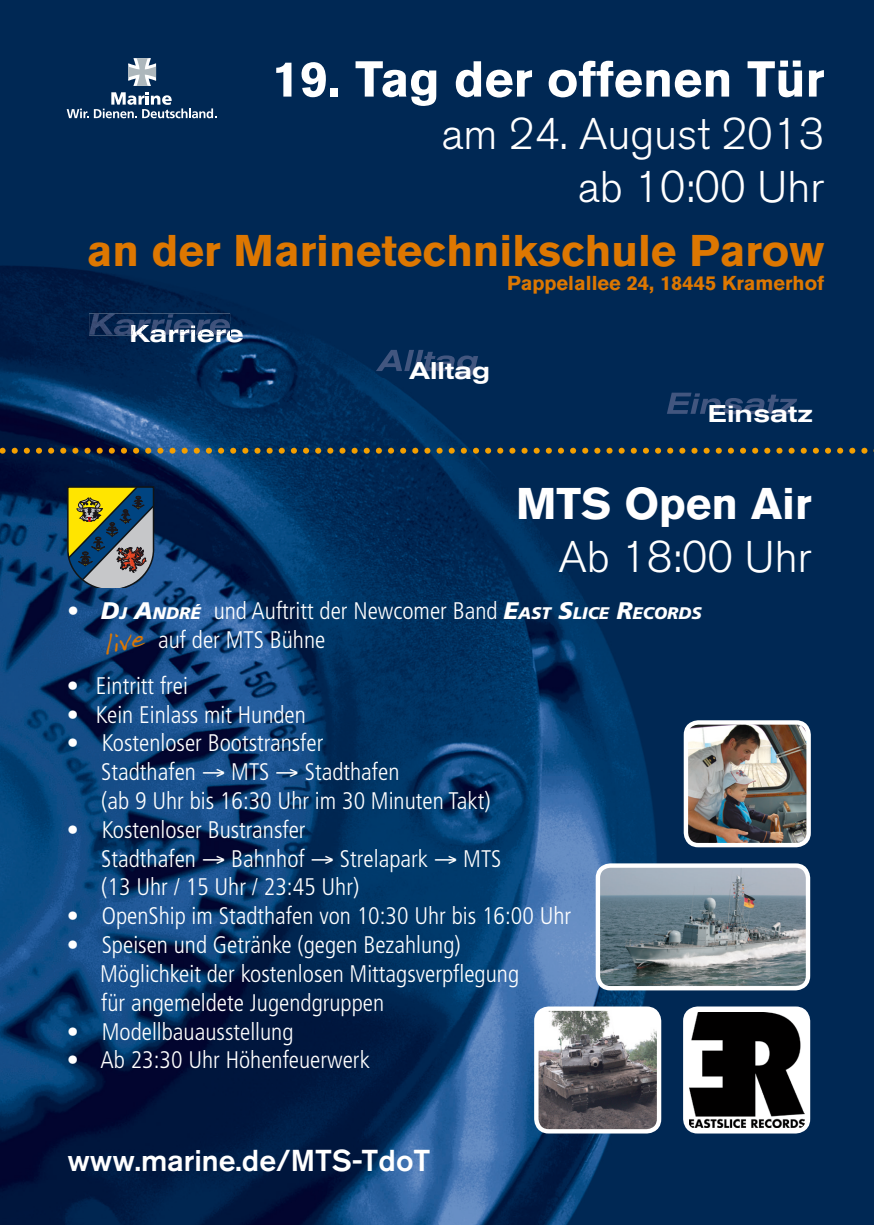
<style>
.page{position:relative;width:874px;height:1225px;background:#fff}
.page>*{position:absolute;margin:0;border:0;box-sizing:border-box;transform-origin:0 0}
.t1{font:700 50px "Akzidenz Grotesk BQ";color:#fff}
.t2{font:300 44px/52.8px "Akzidenz Grotesk BQ";color:#fff;text-align:right}
.t3{font:700 44px "Akzidenz Grotesk BQ";color:#dd7701}
.t4{font:700 44px "Akzidenz Grotesk BQ";color:#fff}
.t5{font:500 30px "Akzidenz Grotesk BQ";color:#fff}
.t6{font:28px "Handwriting Dakota";color:#dd7701}
.t7{font:300 condensed 24px/28.8px "Frutiger LT Std";color:#fff}
.t8{font:500 expanded 24px "Akzidenz Grotesk BQ";color:#fff}
.t9{font:700 20px "Akzidenz Grotesk BQ";color:#dd7701}
.s1{font-weight:900;font-style:italic;font-stretch:normal}
.s2{font-weight:900;font-style:italic;font-stretch:normal;font-size:16.8px}
.s3{font-weight:400;font-stretch:normal}
</style>
<div class="page">
<img style="left:0;top:0;width:873px;height:1225px">
<img style="left:89px;top:313px;width:141px;height:22px">
<svg style="left:131px;top:325px;width:99px;height:10px"></svg>
<img style="left:375px;top:350px;width:103px;height:27px">
<img style="left:666px;top:393px;width:130px;height:21px">
<svg style="left:0;top:448px;width:874px;height:6px;background:#5e5636"></svg>
<svg style="left:67px;top:486px;width:87px;height:102px;background:#747f61"></svg>
<svg style="left:128px;top:58px;width:28px;height:28px"></svg>
<svg style="left:67px;top:92px;width:149px;height:26px;background:#3d5b7d"></svg>
<img style="left:597px;top:865px;width:210px;height:123px">
<div style="left:595px;top:863px;width:214px;height:127px;border:4px solid #fff;border-radius:12px"></div>
<img style="left:536px;top:1008px;width:122px;height:123px">
<div style="left:534px;top:1006px;width:127px;height:127px;border:4px solid #fff;border-radius:12px"></div>
<img style="left:685px;top:722px;width:123px;height:123px">
<div style="left:683px;top:720px;width:127px;height:127px;border:4px solid #fff;border-radius:12px"></div>
<svg style="left:685px;top:1008px;width:122px;height:123px"></svg>
<img style="left:688px;top:1012px;width:115px;height:115px">
<div style="left:682px;top:1006px;width:127px;height:127px;border:4px solid #fff;border-radius:12px"></div>
<h1 class="t1" style="left:272px;top:50px;width:553px">19. Tag der offenen Tür</h1>
<h2 class="t2" style="left:441px;top:109px;width:384px">am 24. August 2013 ab 10:00 Uhr</h2>
<h2 class="t3" style="left:87px;top:226px;width:738px">an der Marinetechnikschule Parow</h2>
<p class="t9" style="left:506px;top:272px;width:319px">Pappelallee 24, 18445 Kramerhof</p>
<p class="t8" style="left:129px;top:319px;width:116px">Karriere</p>
<p class="t8" style="left:409px;top:357px;width:83px">Alltag</p>
<p class="t8" style="left:707px;top:399px;width:107px">Einsatz</p>
<h2 class="t4" style="left:516px;top:478px;width:297px">MTS Open Air</h2>
<h2 class="t2" style="left:558px;top:531px;width:254px">Ab 18:00 Uhr</h2>
<p class="t7" style="left:158px;top:597px;width:545px;text-indent:-91px"><span class="s1">•</span> <span class="s1">D</span><span class="s2">J</span> <span class="s1">A</span><span class="s2">NDRÉ</span> und Auftritt der Newcomer Band <span class="s1">E</span><span class="s2">AST</span> <span class="s1">S</span><span class="s2">LICE</span> <span class="s1">R</span><span class="s2">ECORDS </span>auf der MTS Bühne</p>
<p class="t7" style="left:67px;top:671px;width:123px">• Eintritt frei</p>
<p class="t7" style="left:67px;top:700px;width:241px"><span class="s3">•</span> Kein Einlass mit Hunden</p>
<p class="t7" style="left:101px;top:729px;width:390px;text-indent:-35px">• Kostenloser Bootstransfer<br>Stadthafen → MTS → Stadthafen<br>(ab 9 Uhr bis 16:30 Uhr im 30 Minuten Takt)</p>
<p class="t7" style="left:101px;top:815px;width:401px;text-indent:-35px">• Kostenloser Bustransfer<br>Stadthafen → Bahnhof → Strelapark → MTS (13 Uhr / 15 Uhr / 23:45 Uhr)</p>
<p class="t7" style="left:67px;top:902px;width:506px"><span class="s3">•</span> OpenShip im Stadthafen von 10:30 Uhr bis 16:00 Uhr</p>
<p class="t7" style="left:100px;top:930px;width:420px;text-indent:-33px">• Speisen und Getränke (gegen Bezahlung)<br>Möglichkeit der kostenlosen Mittagsverpflegung für angemeldete Jugendgruppen</p>
<p class="t7" style="left:67px;top:1017px;width:228px"><span class="s3">•</span> Modellbauausstellung</p>
<p class="t7" style="left:67px;top:1046px;width:304px">• Ab 23:30 Uhr Höhenfeuerwerk</p>
<p class="t6" style="left:99px;top:630px;width:43px;rotate:-16deg">live</p>
<p class="t5" style="left:67px;top:1141px;width:364px">www.marine.de/MTS-TdoT</p>
</div>
